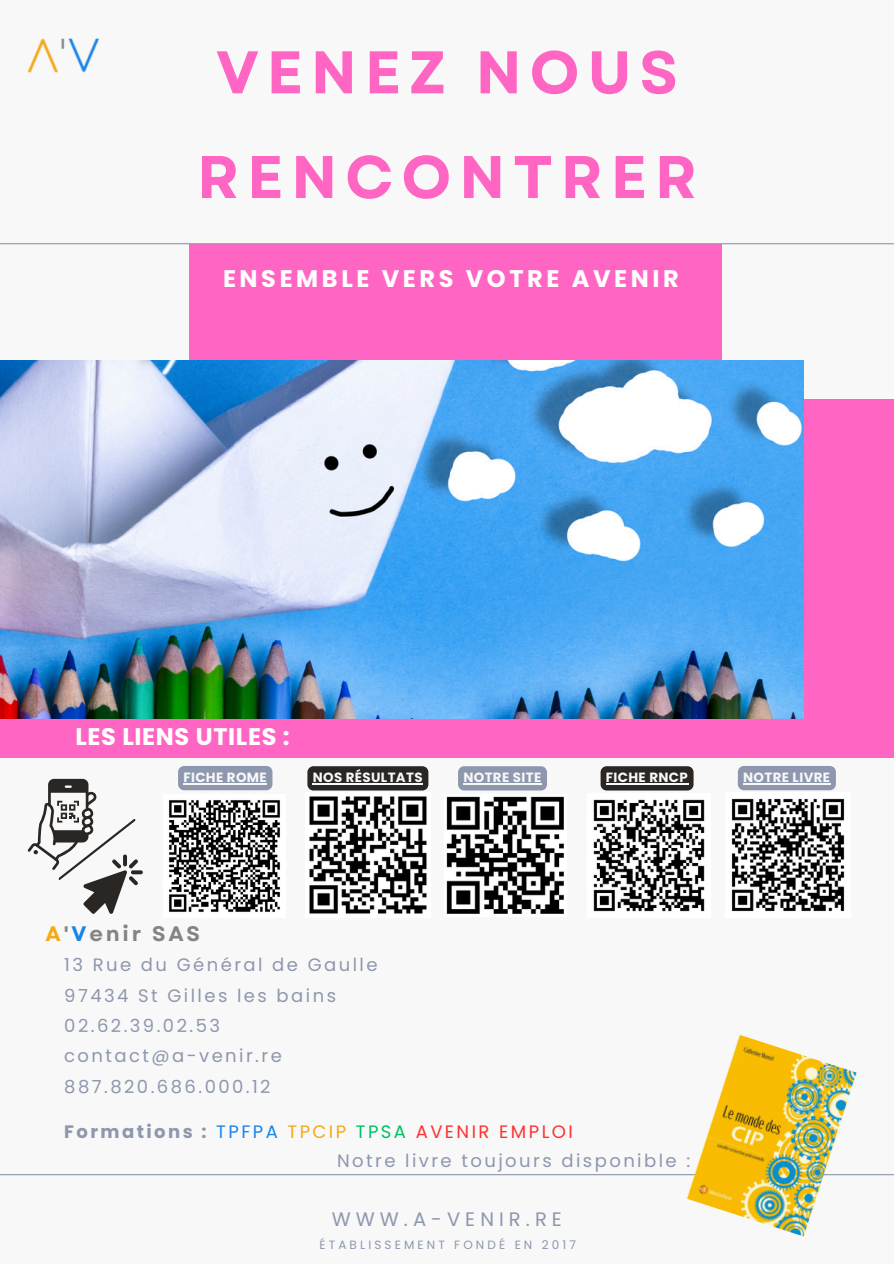
<style>
.page{position:relative;width:894px;height:1264px;background:#fff}
.page>*{position:absolute;margin:0;border:0;box-sizing:border-box;transform-origin:0 0}
.t1{font:700 60px/104.7px "Garet";letter-spacing:.13em;color:#ff66c4;text-align:center}
.t2{font:700 24px "Poppins";letter-spacing:.15em;color:#fff}
.t3{font:700 24px "Poppins";letter-spacing:.025em;color:#fff}
.t4{font:700 21px "Garet";letter-spacing:.135em;color:#848484}
.t5{font:19.5px "Poppins";letter-spacing:.26em;color:#8d97ad}
.t6{font:18px/30.3px "Poppins";letter-spacing:.135em;color:#8d97ad}
.t7{font:18px "Poppins";letter-spacing:.135em;color:#ff3131}
.t8{font:700 13.35px "Poppins";letter-spacing:.025em;color:#f8f8f8}
.t9{font:12px "Poppins";letter-spacing:.26em;color:#8d97ad}
.s1{color:#f3a918}
.s2{color:#1885e9}
.s3{font-weight:700;color:#8d97ad}
.s4{color:#f3a919}
.s5{color:#00bf63}
</style>
<div class="page">
<div style="left:0;top:0;width:893px;height:1263px;background:#f8f8f8"></div>
<div style="left:784px;top:399px;width:109px;height:335px;background:#ff66c4"></div>
<hr style="left:0;top:1174px;width:893px;height:1px;background:#8d97ad">
<img style="left:27px;top:38px;width:72px;height:35px">
<div style="left:189px;top:244px;width:532px;height:367px;background:#ff66c4"></div>
<img style="left:678px;top:1034px;width:187px;height:203px">
<hr style="left:0;top:243px;width:893px;height:1px;background:#8d97ad">
<img style="left:0;top:361px;width:803px;height:358px">
<img style="left:446px;top:796px;width:118px;height:118px">
<img style="left:309px;top:796px;width:118px;height:118px">
<img style="left:732px;top:799px;width:112px;height:112px">
<svg style="left:28px;top:778px;width:115px;height:135px"></svg>
<div style="left:0;top:719px;width:893px;height:39px;background:#ff66c4"></div>
<img style="left:169px;top:800px;width:111px;height:112px">
<img style="left:593px;top:799px;width:112px;height:113px">
<svg style="left:600px;top:766px;width:93px;height:24px;background:#373330"></svg>
<hr style="left:605px;top:783px;width:83px;height:1px;background:#f8f8f8">
<svg style="left:458px;top:766px;width:89px;height:24px;background:#939db1"></svg>
<hr style="left:463px;top:783px;width:78px;height:1px;background:#f8f8f8">
<svg style="left:307px;top:766px;width:121px;height:24px;background:#363230"></svg>
<hr style="left:313px;top:783px;width:110px;height:1px;background:#f8f8f8">
<div style="left:178px;top:766px;width:94px;height:24px;background:#8d97ad"></div>
<hr style="left:183px;top:783px;width:84px;height:1px;background:#f8f8f8">
<div style="left:737px;top:766px;width:98px;height:24px;background:#8d97ad"></div>
<hr style="left:743px;top:783px;width:87px;height:1px;background:#f8f8f8">
<h5 class="t1" style="left:197px;top:20px;width:501px">VENEZ NOUS<br>RENCONTRER</h5>
<p class="t2" style="left:223px;top:262px;width:457px">ENSEMBLE VERS VOTRE AVENIR</p>
<h4 class="t3" style="left:75px;top:720px;width:215px">LES LIENS UTILES :</h4>
<h4 class="t8" style="left:183px;top:768px;width:85px">FICHE ROME</h4>
<h3 class="t8" style="left:313px;top:768px;width:111px">NOS RÉSULTATS</h3>
<p class="t8" style="left:463px;top:768px;width:79px">NOTRE SITE</p>
<h5 class="t8" style="left:605px;top:768px;width:83px">FICHE RNCP</h5>
<p class="t8" style="left:743px;top:768px;width:88px">NOTRE LIVRE</p>
<h5 class="t4" style="left:45px;top:918px;width:156px"><span class="s1">A</span>'<span class="s2">V</span>enir SAS</h5>
<p class="t6" style="left:64px;top:949px;width:315px">13 Rue du Général de Gaulle<br>97434 St Gilles les bains<br>02.62.39.02.53 contact@a-venir.re<br>887.820.686.000.12</p>
<h5 class="t7" style="left:64px;top:1118px;width:510px"><span class="s3">Formations :</span> <span class="s2">TPFPA</span> <span class="s4">TPCIP</span> <span class="s5">TPSA</span> AVENIR EMPLOI</h5>
<p class="t6" style="left:337px;top:1145px;width:354px">Notre livre toujours disponible :</p>
<p class="t5" style="left:331px;top:1205px;width:232px">WWW.A-VENIR.RE</p>
<h5 class="t9" style="left:319px;top:1236px;width:258px">ÉTABLISSEMENT FONDÉ EN 2017</h5>
</div>
